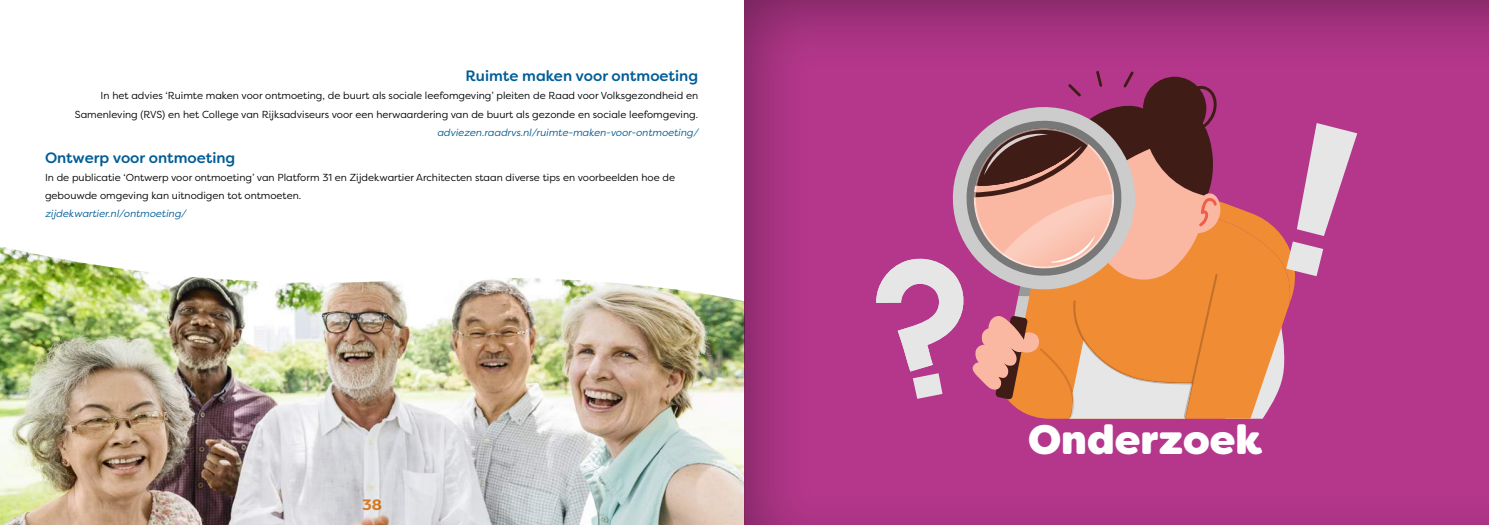
<style>
.page{position:relative;width:1489px;height:525px;background:#fff}
.page>*{position:absolute;margin:0;border:0;box-sizing:border-box;transform-origin:0 0}
.t1{font:800 41.12px "Filson Soft";color:#fff}
.t2{font:500 15px "Filson Soft";color:#005d96}
.t3{font:700 15px "Filson Soft";color:#ed8921}
.t4{font:10.12px/18.1px "Filson Pro";color:#000}
.t5{font:italic 10.12px "Filson Pro";color:#005c96}
</style>
<div class="page">
<div style="left:734px;top:0;width:754px;height:524px;background:#000;opacity:.4"></div>
<img style="left:0;top:246px;width:744px;height:278px">
<svg style="left:875px;top:70px;width:482px;height:348px;background:#c5717f"></svg>
<h2 class="t2" style="left:465px;top:66px;width:234px">Ruimte maken voor ontmoeting</h2>
<p class="t4" style="left:75px;top:86px;width:624px;text-align:right">In het advies ‘Ruimte maken voor ontmoeting, de buurt als sociale leefomgeving’ pleiten de Raad voor Volksgezondheid en<br>Samenleving (RVS) en het College van Rijksadviseurs voor een herwaardering van de buurt als gezonde en sociale leefomgeving.</p>
<p class="t5" style="left:437px;top:125px;width:263px">adviezen.raadrvs.nl/ruimte-maken-voor-ontmoeting/</p>
<h2 class="t2" style="left:45px;top:147px;width:192px">Ontwerp voor ontmoeting</h2>
<p class="t4" style="left:45px;top:168px;width:631px">In de publicatie ‘Ontwerp voor ontmoeting’ van Platform 31 en Zijdekwartier Architecten staan diverse tips en voorbeelden hoe de gebouwde omgeving kan uitnodigen tot ontmoeten.</p>
<p class="t5" style="left:45px;top:207px;width:142px">zijdekwartier.nl/ontmoeting/</p>
<h2 class="t3" style="left:362px;top:495px;width:21px">38</h2>
<h1 class="t1" style="left:1028px;top:413px;width:235px">Onderzoek</h1>
</div>
